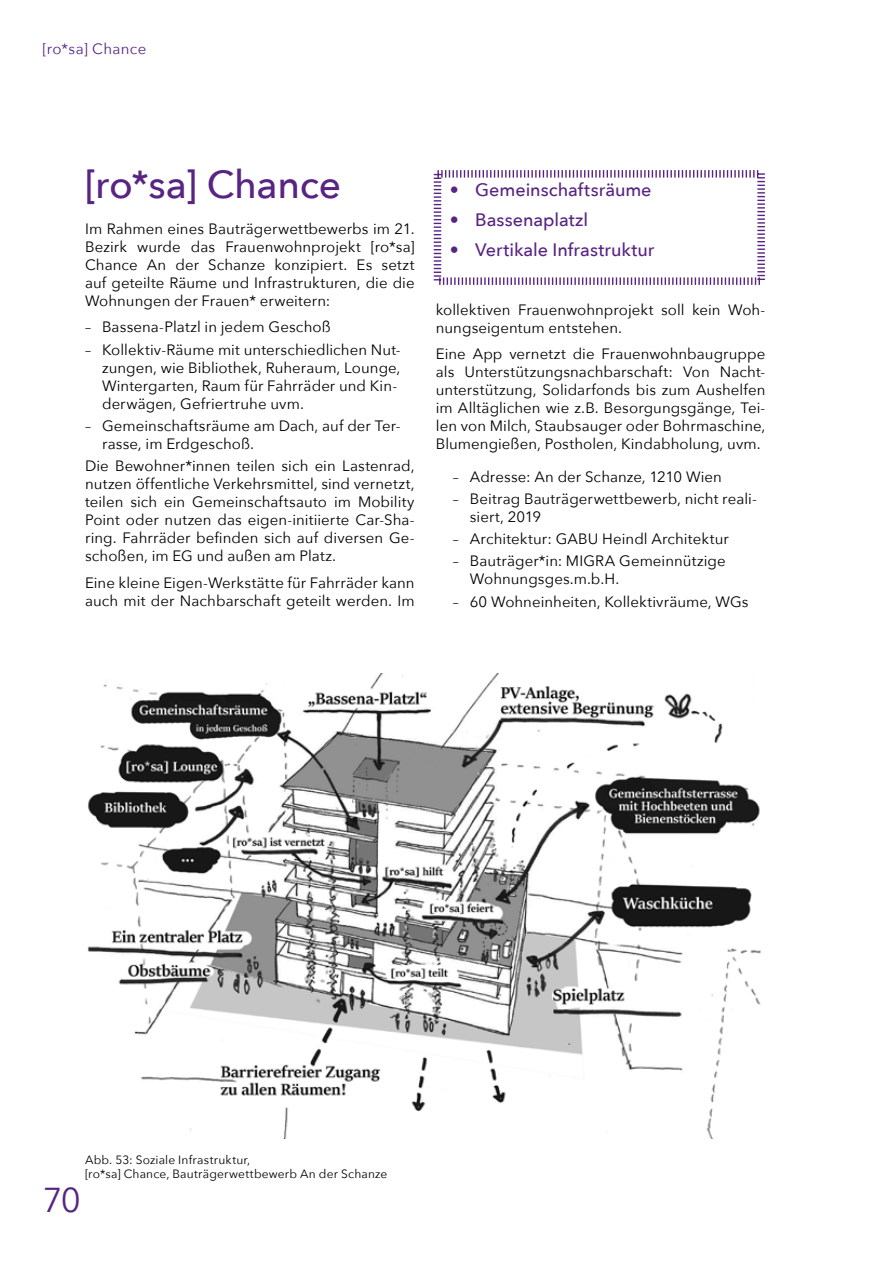
<style>
.page{position:relative;width:893px;height:1263px;background:#fff}
.page>*{position:absolute;margin:0;border:0;box-sizing:border-box;transform-origin:0 0}
.t1{font:500 39px "Avenir Next";letter-spacing:-.01em;color:#582583}
.t2{font:34.5px "Avenir Next";color:#582583}
.t3{font:500 18px "Avenir Next";color:#582583}
.t4{font:15px/18px "Avenir Next";letter-spacing:.005em;color:#000}
.t5{font:15px "Avenir Next";letter-spacing:.025em;color:#582583}
.t6{font:12px/14.4px "Avenir Next";letter-spacing:.015em;color:#000}
</style>
<div class="page">
<img style="left:87px;top:673px;width:674px;height:465px">
<svg style="left:433px;top:170px;width:332px;height:115px"></svg>
<p class="t5" style="left:43px;top:36px;width:105px">[ro*sa] Chance</p>
<h1 class="t1" style="left:85px;top:151px;width:257px">[ro*sa] Chance</h1>
<p class="t4" style="left:85px;top:219px;width:331px;text-align:justify">Im Rahmen eines Bauträgerwettbewerbs im 21.<br>Bezirk wurde das Frauenwohnprojekt [ro*sa] Chance An der Schanze konzipiert. Es setzt auf geteilte Räume und Infrastrukturen, die die Wohnungen der Frauen* erweitern:</p>
<p class="t4" style="left:85px;top:318px;width:247px">– Bassena-Platzl in jedem Geschoß</p>
<p class="t4" style="left:102px;top:340px;width:300px;text-indent:-17px">– Kollektiv-Räume mit unterschiedlichen Nut&shy;zungen, wie Bibliothek, Ruheraum, Lounge, Wintergarten, Raum für Fahrräder und Kin&shy;derwägen, Gefriertruhe uvm.</p>
<p class="t4" style="left:102px;top:416px;width:300px;text-indent:-17px">– Gemeinschaftsräume am Dach, auf der Ter&shy;rasse, im Erdgeschoß.</p>
<p class="t4" style="left:85px;top:456px;width:331px;text-align:justify">Die Bewohner*innen teilen sich ein Lastenrad, nutzen öffentliche Verkehrsmittel, sind vernetzt, teilen sich ein Gemeinschaftsauto im Mobility Point oder nutzen das eigen-initiierte Car-Sha&shy;ring. Fahrräder befinden sich auf diversen Ge&shy;schoßen, im EG und außen am Platz.</p>
<p class="t4" style="left:85px;top:573px;width:331px">Eine kleine Eigen-Werkstätte für Fahrräder kann auch mit der Nachbarschaft geteilt werden. Im</p>
<p class="t3" style="left:450px;top:174px;width:203px">• Gemeinschaftsräume</p>
<p class="t3" style="left:450px;top:204px;width:140px">• Bassenaplatzl</p>
<p class="t3" style="left:450px;top:234px;width:206px">• Vertikale Infrastruktur</p>
<p class="t4" style="left:436px;top:300px;width:331px">kollektiven Frauenwohnprojekt soll kein Woh&shy;nungseigentum entstehen.</p>
<p class="t4" style="left:436px;top:344px;width:331px;text-align:justify">Eine App vernetzt die Frauenwohnbaugruppe als Unterstützungsnachbarschaft: Von Nacht&shy;unterstützung, Solidarfonds bis zum Aushelfen im Alltäglichen wie z.B. Besorgungsgänge, Tei&shy;len von Milch, Staubsauger oder Bohrmaschine, Blumengießen, Postholen, Kindabholung, uvm.</p>
<p class="t4" style="left:453px;top:467px;width:271px">– Adresse: An der Schanze, 1210 Wien</p>
<p class="t4" style="left:470px;top:489px;width:288px;text-indent:-17px">– Beitrag Bauträgerwettbewerb, nicht reali&shy;siert, 2019</p>
<p class="t4" style="left:453px;top:529px;width:277px">– Architektur: GABU Heindl Architektur</p>
<p class="t4" style="left:470px;top:551px;width:257px;text-indent:-17px">– Bauträger*in: MIGRA Gemeinnützige<br>Wohnungsges.m.b.H.</p>
<p class="t4" style="left:453px;top:592px;width:297px">– 60 Wohneinheiten, Kollektivräume, WGs</p>
<p class="t6" style="left:85px;top:1152px;width:304px">Abb. 53: Soziale Infrastruktur,<br>[ro*sa] Chance, Bauträgerwettbewerb An der Schanze</p>
<h2 class="t2" style="left:43px;top:1171px;width:40px">70</h2>
</div>
